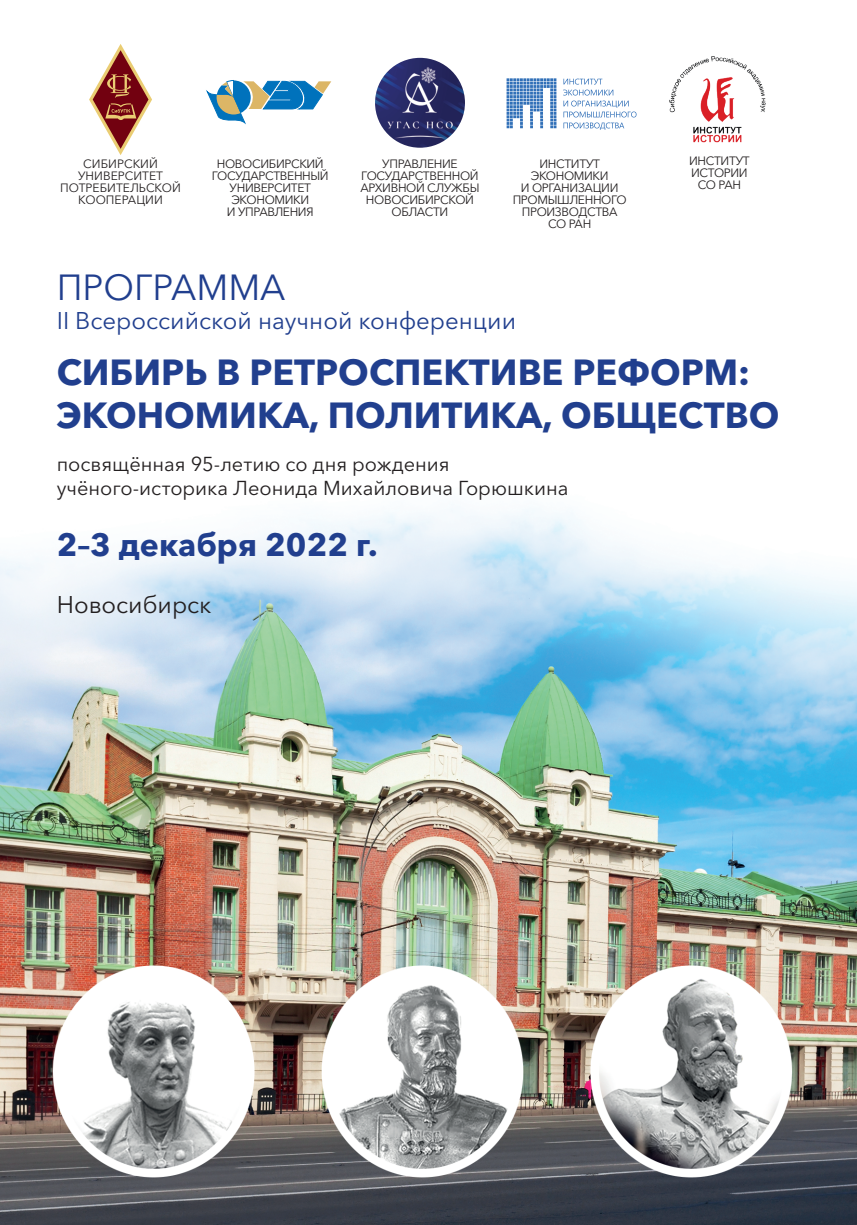
<style>
.page{position:relative;width:857px;height:1225px;background:#fff}
.page>*{position:absolute;margin:0;border:0;box-sizing:border-box;transform-origin:0 0}
.t1{font:700 36px/43.2px "Avenir Next Cyr";color:#213f8e}
.t2{font:36px "Avenir Next Cyr";color:#213f8e}
.t3{font:700 32px "Avenir Next Cyr";color:#213f8e}
.t4{font:24px "Avenir Next Cyr";color:#213f8e}
.t5{font:24px "Avenir Next Cyr";color:#231f20}
.t6{font:20px/24px "Avenir Next Cyr";color:#231f20}
.t7{font:12px/12px "Avenir Next Cyr";letter-spacing:-.03em;color:#231f20;text-align:center}
.t8{font:12px/12px "Avenir Next Cyr";color:#231f20;text-align:center}
</style>
<div class="page">
<img style="left:0;top:57px;width:856px;height:1168px">
<svg style="left:89px;top:44px;width:63px;height:111px"></svg>
<img style="left:666px;top:56px;width:101px;height:89px">
<img style="left:375px;top:58px;width:89px;height:90px;border-radius:45px">
<svg style="left:207px;top:80px;width:124px;height:43px"></svg>
<svg style="left:563px;top:79px;width:73px;height:51px"></svg>
<svg style="left:506px;top:78px;width:50px;height:50px"></svg>
<p class="t8" style="left:60px;top:158px;width:122px">СИБИРСКИЙ<br>УНИВЕРСИТЕТ<br>ПОТРЕБИТЕЛЬСКОЙ<br>КООПЕРАЦИИ</p>
<p class="t7" style="left:212px;top:158px;width:118px">НОВОСИБИРСКИЙ<br>ГОСУДАРСТВЕННЫЙ<br>УНИВЕРСИТЕТ<br>ЭКОНОМИКИ<br>И УПРАВЛЕНИЯ</p>
<p class="t7" style="left:360px;top:158px;width:120px">УПРАВЛЕНИЕ<br>ГОСУДАРСТВЕННОЙ<br>АРХИВНОЙ СЛУЖБЫ<br>НОВОСИБИРСКОЙ<br>ОБЛАСТИ</p>
<p class="t7" style="left:512px;top:158px;width:115px">ИНСТИТУТ<br>ЭКОНОМИКИ<br>И ОРГАНИЗАЦИИ<br>ПРОМЫШЛЕННОГО<br>ПРОИЗВОДСТВА<br>СО РАН</p>
<p class="t7" style="left:688px;top:155px;width:62px">ИНСТИТУТ<br>ИСТОРИИ<br>СО РАН</p>
<p class="t2" style="left:57px;top:266px;width:230px">ПРОГРАММА</p>
<p class="t4" style="left:57px;top:306px;width:460px">II Всероссийской научной конференции</p>
<p class="t1" style="left:57px;top:350px;width:723px">СИБИРЬ В РЕТРОСПЕКТИВЕ РЕФОРМ:<br>ЭКОНОМИКА, ПОЛИТИКА, ОБЩЕСТВО</p>
<p class="t6" style="left:57px;top:452px;width:513px">посвящённая 95-летию со дня рождения учёного-историка Леонида Михайловича Горюшкина</p>
<p class="t3" style="left:57px;top:525px;width:322px">2–3 декабря 2022 г.</p>
<p class="t5" style="left:57px;top:590px;width:156px">Новосибирск</p>
</div>
